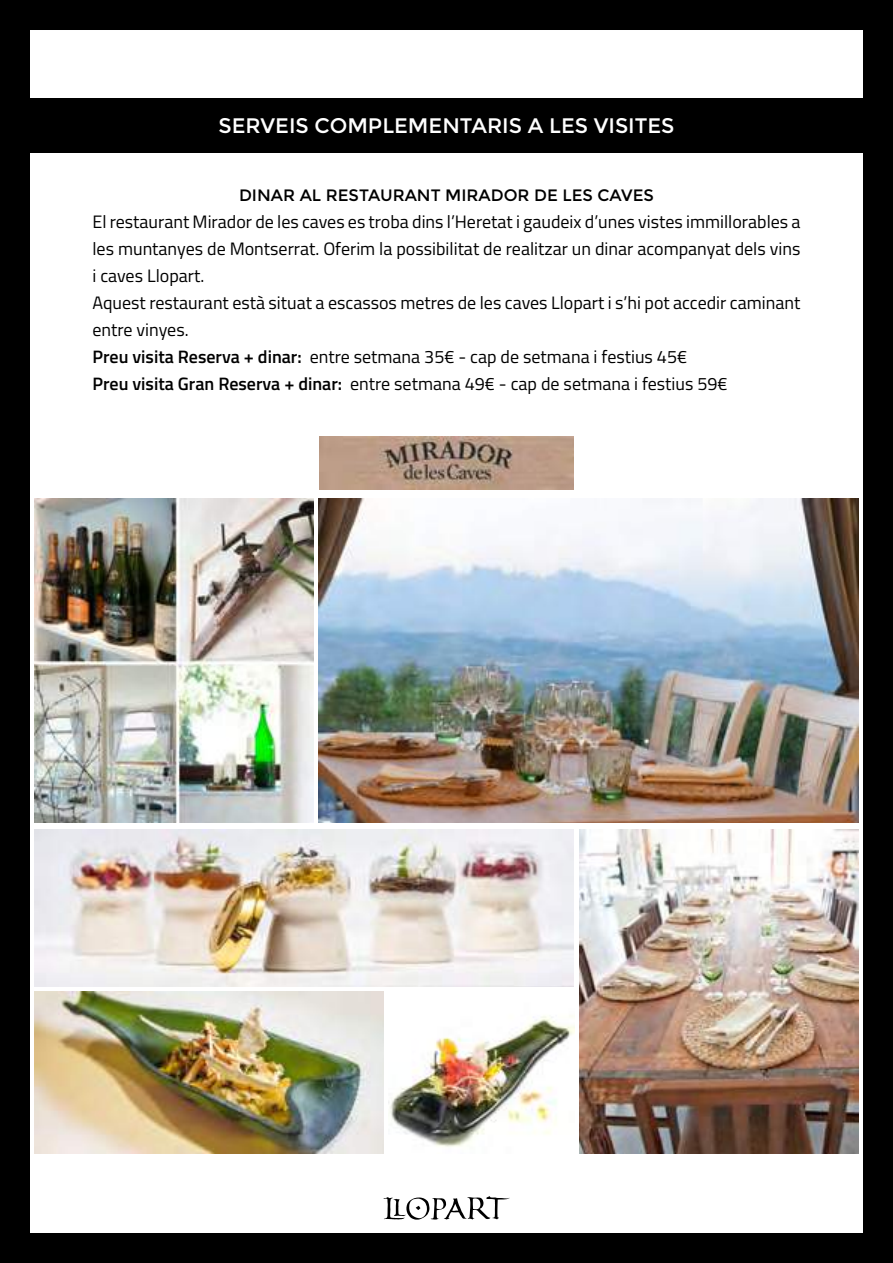
<style>
.page{position:relative;width:893px;height:1263px;background:#fff}
.page>*{position:absolute;margin:0;border:0;box-sizing:border-box;transform-origin:0 0}
.t1{font:21px "Montserrat";color:#fff}
.t2{font:18px/27px "Titillium";color:#000}
.t3{font:16.5px "Montserrat";color:#000}
.s1{font-weight:600}
</style>
<div class="page">
<div style="left:0;top:0;width:893px;height:1263px;border:30px solid #000"></div>
<img style="left:319px;top:498px;width:540px;height:324px">
<img style="left:580px;top:829px;width:279px;height:324px">
<svg style="left:383px;top:1196px;width:126px;height:24px"></svg>
<img style="left:35px;top:498px;width:279px;height:324px">
<img style="left:35px;top:829px;width:539px;height:157px">
<img style="left:35px;top:991px;width:349px;height:162px">
<img style="left:389px;top:1015px;width:185px;height:132px">
<img style="left:320px;top:436px;width:253px;height:54px">
<div style="left:0;top:98px;width:893px;height:54px;background:#000"></div>
<p class="t1" style="left:218px;top:114px;width:457px">SERVEIS COMPLEMENTARIS A LES VISITES</p>
<p class="t3" style="left:239px;top:186px;width:416px">DINAR AL RESTAURANT MIRADOR DE LES CAVES</p>
<p class="t2" style="left:92px;top:207px;width:709px">El restaurant Mirador de les caves es troba dins l’Heretat i gaudeix d’unes vistes immillorables a les muntanyes de Montserrat. Oferim la possibilitat de realitzar un dinar acompanyat dels vins i caves Llopart.<br>Aquest restaurant està situat a escassos metres de les caves Llopart i s’hi pot accedir caminant entre vinyes.<br><span class="s1">Preu visita Reserva + dinar:</span> entre setmana 35€ - cap de setmana i festius 45€<br><span class="s1">Preu visita Gran Reserva + dinar:</span> entre setmana 49€ - cap de setmana i festius 59€</p>
</div>
